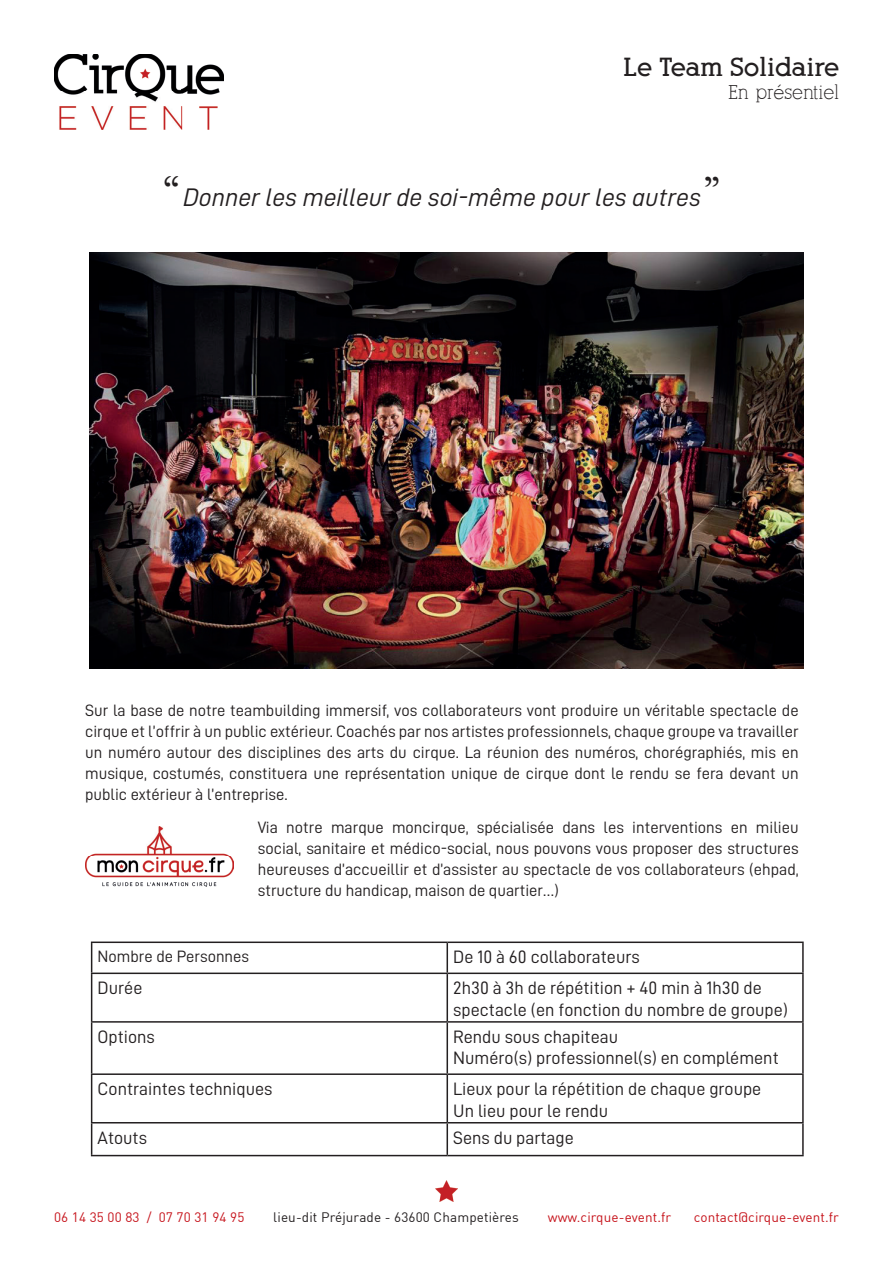
<style>
.page{position:relative;width:893px;height:1263px;background:#fff}
.page>*{position:absolute;margin:0;border:0;box-sizing:border-box;transform-origin:0 0}
.t1{font:25.5px "D DIN Italic";color:#231f20}
.t2{font:700 25.5px "Alexandria FLF";color:#231f20}
.t3{font:19.5px "Alexandria FLF";color:#231f20}
.t4{font:18px/21.6px "D DIN";color:#231f20}
.t5{font:16.5px/21px "D DIN";color:#231f20;text-align:justify}
.t6{font:13.5px "DIN";letter-spacing:.01em;color:#c6131b}
.t7{font:13.5px "DIN";letter-spacing:.01em;color:#231f20}
</style>
<div class="page">
<img style="left:54px;top:54px;width:170px;height:76px">
<img style="left:436px;top:1181px;width:21px;height:20px">
<img style="left:89px;top:252px;width:715px;height:416px">
<img style="left:85px;top:827px;width:149px;height:60px">
<hr style="left:91px;top:941px;width:356px;height:2px;background:#231f20">
<svg style="left:91px;top:943px;width:1px;height:29px"></svg>
<hr style="left:447px;top:941px;width:357px;height:2px;background:#231f20">
<svg style="left:447px;top:943px;width:1px;height:29px"></svg>
<hr style="left:802px;top:943px;width:2px;height:29px;background:#231f20">
<hr style="left:91px;top:972px;width:356px;height:2px;background:#231f20">
<hr style="left:91px;top:974px;width:1px;height:47px;background:#231f20">
<hr style="left:447px;top:972px;width:357px;height:2px;background:#231f20">
<hr style="left:447px;top:974px;width:1px;height:47px;background:#231f20">
<hr style="left:802px;top:974px;width:2px;height:47px;background:#231f20">
<hr style="left:91px;top:1021px;width:356px;height:2px;background:#231f20">
<hr style="left:91px;top:1023px;width:1px;height:50px;background:#231f20">
<hr style="left:447px;top:1021px;width:357px;height:2px;background:#231f20">
<hr style="left:447px;top:1023px;width:1px;height:50px;background:#231f20">
<hr style="left:802px;top:1023px;width:2px;height:50px;background:#231f20">
<hr style="left:91px;top:1073px;width:356px;height:2px;background:#231f20">
<hr style="left:91px;top:1075px;width:1px;height:47px;background:#231f20">
<hr style="left:447px;top:1073px;width:357px;height:2px;background:#231f20">
<hr style="left:447px;top:1075px;width:1px;height:47px;background:#231f20">
<hr style="left:802px;top:1075px;width:2px;height:47px;background:#231f20">
<hr style="left:91px;top:1122px;width:356px;height:1px;background:#231f20">
<hr style="left:91px;top:1123px;width:1px;height:32px;background:#231f20">
<hr style="left:447px;top:1122px;width:357px;height:1px;background:#231f20">
<hr style="left:447px;top:1123px;width:1px;height:32px;background:#231f20">
<hr style="left:802px;top:1123px;width:2px;height:32px;background:#231f20">
<hr style="left:91px;top:1155px;width:356px;height:1px;background:#231f20">
<hr style="left:447px;top:1155px;width:357px;height:1px;background:#231f20">
<h1 class="t2" style="left:623px;top:54px;width:217px">Le Team Solidaire</h1>
<p class="t3" style="left:728px;top:81px;width:112px">En présentiel</p>
<h1 class="t1" style="left:183px;top:183px;width:519px">Donner les meilleur de soi-même pour les autres</h1>
<p class="t5" style="left:85px;top:699px;width:715px">Sur la base de notre teambuilding immersif, vos collaborateurs vont produire un véritable spectacle de cirque et l’offrir à un public extérieur. Coachés par nos artistes professionnels, chaque groupe va travailler un numéro autour des disciplines des arts du cirque. La réunion des numéros, chorégraphiés, mis en musique, costumés, constituera une représentation unique de cirque dont le rendu se fera devant un public extérieur à l’entreprise.</p>
<p class="t5" style="left:258px;top:816px;width:542px">Via notre marque moncirque, spécialisée dans les interventions en milieu social, sanitaire et médico-social, nous pouvons vous proposer des structures heureuses d’accueillir et d’assister au spectacle de vos collaborateurs (ehpad, structure du handicap, maison de quartier…)</p>
<p class="t5" style="left:98px;top:945px;width:153px">Nombre de Personnes</p>
<p class="t4" style="left:453px;top:946px;width:188px">De 10 à 60 collaborateurs</p>
<p class="t4" style="left:98px;top:977px;width:46px">Durée</p>
<p class="t4" style="left:453px;top:977px;width:336px">2h30 à 3h de répétition + 40 min à 1h30 de spectacle (en fonction du nombre de groupe)</p>
<p class="t4" style="left:98px;top:1025px;width:59px">Options</p>
<p class="t4" style="left:453px;top:1025px;width:327px">Rendu sous chapiteau<br>Numéro(s) professionnel(s) en complément</p>
<p class="t4" style="left:98px;top:1078px;width:176px">Contraintes techniques</p>
<p class="t4" style="left:453px;top:1078px;width:310px">Lieux pour la répétition de chaque groupe<br>Un lieu pour le rendu</p>
<p class="t4" style="left:98px;top:1126px;width:51px">Atouts</p>
<p class="t4" style="left:453px;top:1126px;width:122px">Sens du partage</p>
<p class="t6" style="left:54px;top:1209px;width:192px">06 14 35 00 83 / 07 70 31 94 95</p>
<p class="t7" style="left:273px;top:1209px;width:247px">lieu-dit Préjurade - 63600 Champetières</p>
<p class="t6" style="left:548px;top:1209px;width:125px">www.cirque-event.fr</p>
<p class="t6" style="left:694px;top:1209px;width:147px">contact@cirque-event.fr</p>
</div>
